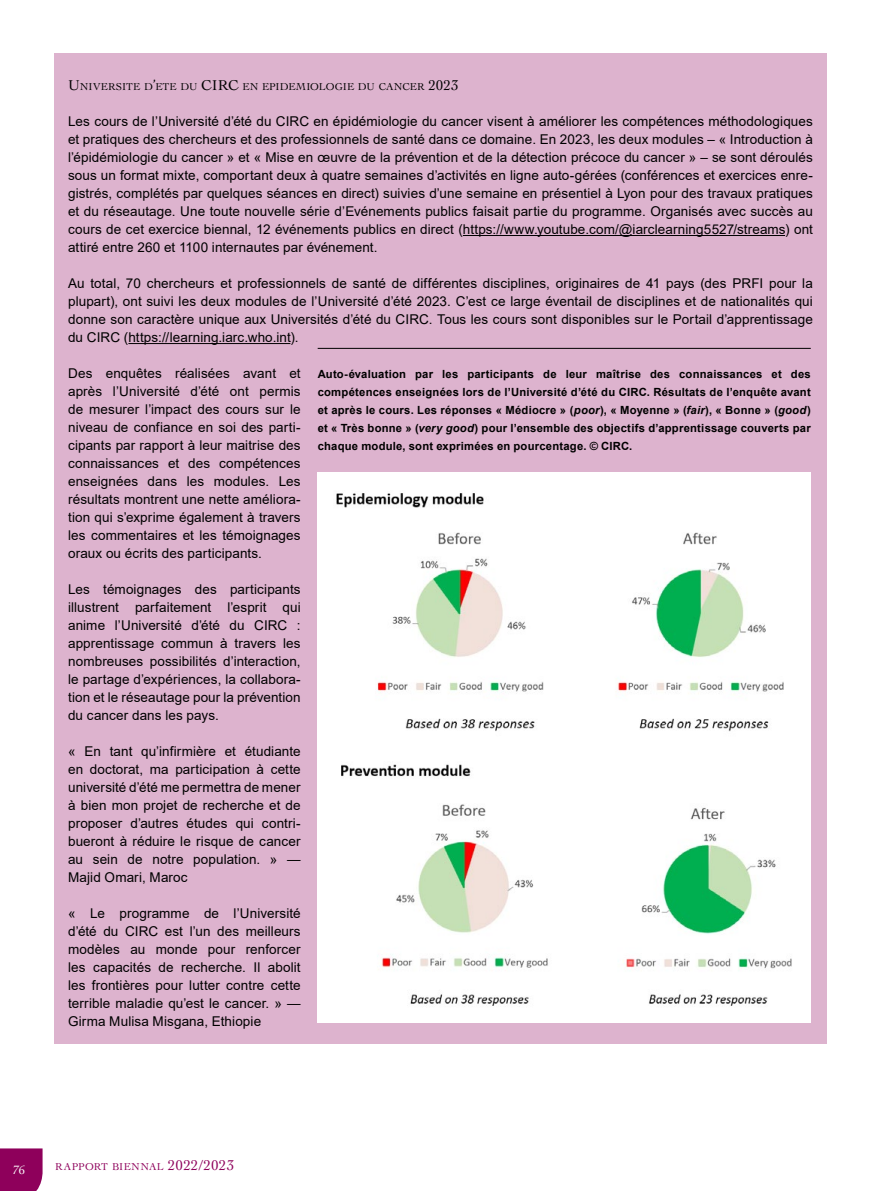
<style>
.page{position:relative;width:881px;height:1191px;background:#fff}
.page>*{position:absolute;margin:0;border:0;box-sizing:border-box;transform-origin:0 0}
.t1{font:13.5px/18px "Arial";letter-spacing:.005em;color:#000;text-align:justify}
.t2{font:12.75px "Cochin LT Std";color:#fff}
.t3{font:700 11.25px/18px "Arial";letter-spacing:.02em;color:#000;text-align:justify}
.t4{font:10.5px "Cochin LT Std";letter-spacing:.01em;color:#000}
.t5{font:10.5px "Cochin LT Std";letter-spacing:.025em;color:#8e005b}
.s1{font-size:15px}
.s2{font-style:italic}
</style>
<div class="page">
<div style="left:0;top:1148px;width:43px;height:43px;background:#8e005b"></div>
<div style="left:54px;top:54px;width:772px;height:990px;background:#ddb3ce"></div>
<hr style="left:462px;top:235px;width:322px;height:1px;background:#000">
<hr style="left:128px;top:343px;width:162px;height:1px;background:#000">
<div style="left:317px;top:472px;width:493px;height:550px;background:#fff"></div>
<img style="left:336px;top:493px;width:448px;height:239px">
<img style="left:341px;top:764px;width:451px;height:242px">
<hr style="left:317px;top:348px;width:493px;height:1px;background:#000">
<p class="t4" style="left:68px;top:81px;width:392px"><span class="s1">U</span>NIVERSITE D<span class="s1">’</span>ETE DU <span class="s1">CIRC</span> EN EPIDEMIOLOGIE DU CANCER <span class="s1">2023</span></p>
<p class="t1" style="left:68px;top:112px;width:746px">Les cours de l’Université d’été du CIRC en épidémiologie du cancer visent à améliorer les compétences méthodologiques et pratiques des chercheurs et des professionnels de santé dans ce domaine. En 2023, les deux modules – « Introduction à l’épidémiologie du cancer » et « Mise en œuvre de la prévention et de la détection précoce du cancer » – se sont déroulés sous un format mixte, comportant deux à quatre semaines d’activités en ligne auto-gérées (conférences et exercices enre&shy;gistrés, complétés par quelques séances en direct) suivies d’une semaine en présentiel à Lyon pour des travaux pratiques et du réseautage. Une toute nouvelle série d’Evénements publics faisait partie du programme. Organisés avec succès au cours de cet exercice biennal, 12 événements publics en direct (https://www.youtube.com/@iarclearning5527/streams) ont attiré entre 260 et 1100 internautes par événement.</p>
<p class="t1" style="left:68px;top:274px;width:746px">Au total, 70 chercheurs et professionnels de santé de différentes disciplines, originaires de 41 pays (des PRFI pour la plupart), ont suivi les deux modules de l’Université d’été 2023. C’est ce large éventail de disciplines et de nationalités qui donne son caractère unique aux Universités d’été du CIRC. Tous les cours sont disponibles sur le Portail d’apprentissage du CIRC (https://learning.iarc.who.int).</p>
<p class="t1" style="left:68px;top:364px;width:234px">Des enquêtes réalisées avant et après l’Université d’été ont permis de mesurer l’impact des cours sur le niveau de confiance en soi des parti&shy;cipants par rapport à leur maitrise des connaissances et des compétences enseignées dans les modules. Les résultats montrent une nette améliora&shy;tion qui s’exprime également à travers les commentaires et les témoignages oraux ou écrits des participants.</p>
<p class="t1" style="left:68px;top:580px;width:234px">Les témoignages des participants illustrent parfaitement l’esprit qui anime l’Université d’été du CIRC : apprentissage commun à travers les nombreuses possibilités d’interaction, le partage d’expériences, la collabora&shy;tion et le réseautage pour la prévention du cancer dans les pays.</p>
<p class="t1" style="left:68px;top:742px;width:234px">« En tant qu’infirmière et étudiante en doctorat, ma participation à cette université d’été me permettra de mener à bien mon projet de recherche et de proposer d’autres études qui contri&shy;bueront à réduire le risque de cancer au sein de notre population. » — Majid Omari, Maroc</p>
<p class="t1" style="left:68px;top:904px;width:234px">« Le programme de l’Université d’été du CIRC est l’un des meilleurs modèles au monde pour renforcer les capacités de recherche. Il abolit les frontières pour lutter contre cette terrible maladie qu’est le cancer. » — Girma Mulisa Misgana, Ethiopie</p>
<p class="t3" style="left:317px;top:365px;width:494px">Auto-évaluation par les participants de leur maîtrise des connaissances et des compétences enseignées lors de l’Université d’été du CIRC. Résultats de l’enquête avant et après le cours. Les réponses « Médiocre » (<span class="s2">poor</span>), « Moyenne » (<span class="s2">fair</span>), « Bonne » (<span class="s2">good</span>) et « Très bonne » (<span class="s2">very good</span>) pour l’ensemble des objectifs d’apprentissage couverts par chaque module, sont exprimées en pourcentage. © CIRC.</p>
<p class="t2" style="left:13px;top:1162px;width:14px">76</p>
<p class="t5" style="left:55px;top:1161px;width:180px">RAPPORT BIENNAL <span class="s1">2022/2023</span></p>
</div>
